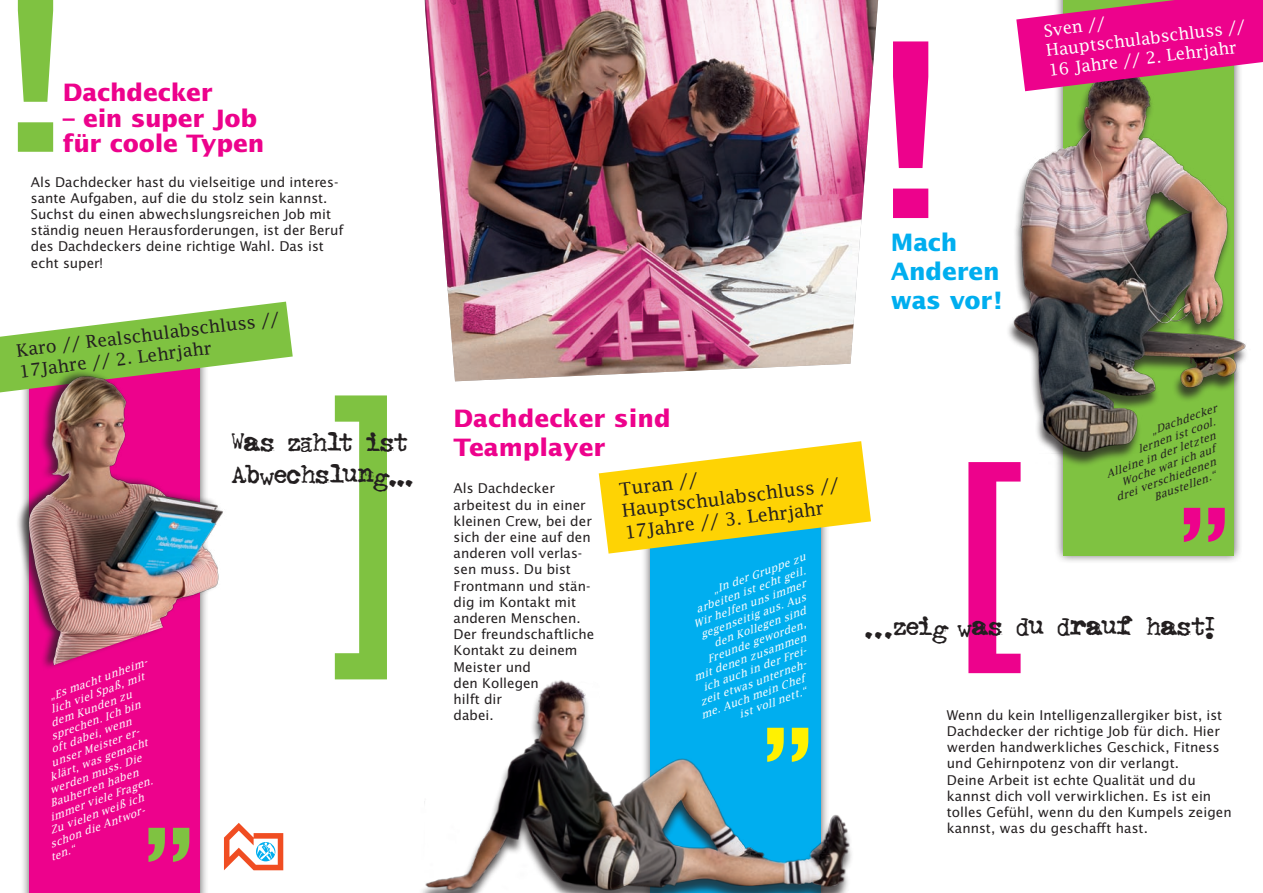
<style>
.page{position:relative;width:1263px;height:893px;background:#fff}
.page>*{position:absolute;margin:0;border:0;box-sizing:border-box;transform-origin:0 0}
.t1{font:27px/32.4px "GF Halda Smashed";letter-spacing:-.005em;color:#231f20}
.t2{font:700 24px/25.5px "Lucida Sans";color:#ed028c}
.t3{font:700 24px/28.8px "Lucida Sans";letter-spacing:-.01em;color:#00aeef}
.t4{font:18px/21.6px "Lucida Fax";color:#231f20}
.t5{font:17.4px/20.9px "Lucida Fax";color:#231f20}
.t6{font:16.5px/19.8px "Lucida Fax";color:#fff}
.t7{font:13.5px/16.2px "Lucida Sans";color:#231f20}
.t8{font:italic 10.5px "Lucida Fax";color:#fff}
.t9{font:italic 10.5px "Lucida Fax";color:#231f20}
</style>
<div class="page">
<svg style="left:893px;top:41px;width:35px;height:177px"></svg>
<div style="left:641px;top:485px;width:199px;height:408px;background:#231f20;opacity:.75"></div>
<div style="left:650px;top:494px;width:170px;height:399px;background:#00aeef"></div>
<svg style="left:18px;top:0;width:35px;height:152px"></svg>
<svg style="left:335px;top:395px;width:52px;height:284px"></svg>
<div style="left:1054px;top:0;width:198px;height:580px;background:#231f20;opacity:.75"></div>
<div style="left:1063px;top:0;width:170px;height:556px;background:#7fc241"></div>
<svg style="left:224px;top:823px;width:59px;height:47px"></svg>
<img style="left:425px;top:0;width:453px;height:381px">
<svg style="left:599px;top:441px;width:272px;height:113px"></svg>
<svg style="left:968px;top:462px;width:52px;height:211px"></svg>
<div style="left:20px;top:337px;width:199px;height:556px;background:#231f20;opacity:.75"></div>
<div style="left:30px;top:347px;width:170px;height:546px;background:#ed028c"></div>
<svg style="left:148px;top:827px;width:41px;height:35px"></svg>
<svg style="left:0;top:302px;width:293px;height:90px"></svg>
<svg style="left:1184px;top:508px;width:41px;height:34px"></svg>
<div style="left:1003px;top:71px;width:260px;height:436px;background:#231f20;opacity:.75"></div>
<img style="left:1012px;top:71px;width:239px;height:383px">
<svg style="left:1016px;top:0;width:247px;height:91px"></svg>
<div style="left:15px;top:368px;width:236px;height:346px;background:#231f20;opacity:.75"></div>
<img style="left:25px;top:370px;width:202px;height:305px">
<img style="left:423px;top:673px;width:429px;height:220px">
<h2 class="t2" style="left:63px;top:79px;width:151px">Dachdecker</h2>
<h2 class="t2" style="left:63px;top:105px;width:203px">– ein super Job für coole Typen</h2>
<p class="t7" style="left:31px;top:173px;width:314px">Als Dachdecker hast du vielseitige und interes&shy;sante Aufgaben, auf die du stolz sein kannst.<br>Suchst du einen abwechslungsreichen Job mit ständig neuen Herausforderungen, ist der Beruf des Dachdeckers deine richtige Wahl. Das ist echt super!</p>
<p class="t5" style="left:15px;top:340px;width:266px;rotate:-7deg">Karo // Realschulabschluss //<br>17Jahre // 2. Lehrjahr</p>
<p class="t8" style="left:47px;top:691px;width:107px;rotate:-20deg">„Es macht unheim-</p>
<p class="t8" style="left:49px;top:704px;width:100px;rotate:-20deg">lich viel Spaß, mit</p>
<p class="t8" style="left:49px;top:717px;width:87px;rotate:-20deg">dem Kunden zu</p>
<p class="t8" style="left:49px;top:731px;width:96px;rotate:-20deg">sprechen. Ich bin</p>
<p class="t8" style="left:49px;top:744px;width:87px;rotate:-20deg">oft dabei, wenn</p>
<p class="t8" style="left:49px;top:757px;width:96px;rotate:-20deg">unser Meister er-</p>
<p class="t8" style="left:48px;top:771px;width:105px;rotate:-20deg">klärt, was gemacht</p>
<p class="t8" style="left:48px;top:785px;width:99px;rotate:-20deg">werden muss. Die</p>
<p class="t8" style="left:48px;top:798px;width:95px;rotate:-20deg">Bauherren haben</p>
<p class="t8" style="left:48px;top:812px;width:110px;rotate:-20deg">immer viele Fragen.</p>
<p class="t8" style="left:48px;top:825px;width:101px;rotate:-20deg">Zu vielen weiß ich</p>
<p class="t8" style="left:48px;top:838px;width:103px;rotate:-20deg">schon die Antwor-</p>
<p class="t8" style="left:48px;top:852px;width:27px;rotate:-20deg">ten.“</p>
<h1 class="t1" style="left:231px;top:429px;width:183px">Was zählt ist<br>Abwechslung...</h1>
<p class="t6" style="left:1042px;top:21px;width:202px;rotate:-7deg">Sven //<br>Hauptschulabschluss //<br>16 Jahre // 2. Lehrjahr</p>
<h2 class="t3" style="left:891px;top:228px;width:112px">Mach<br>Anderen was vor!</h2>
<h2 class="t2" style="left:454px;top:404px;width:219px;line-height:28.8px">Dachdecker sind<br>Teamplayer</h2>
<p class="t7" style="left:454px;top:480px;width:142px">Als Dachdecker arbeitest du in einer kleinen Crew, bei der sich der eine auf den anderen voll verlas&shy;sen muss. Du bist<br>Frontmann und stän&shy;dig im Kontakt mit anderen Menschen.<br>Der freundschaftliche<br>Kontakt zu deinem<br>Meister und<br>den Kollegen<br>hilft dir<br>dabei.</p>
<h3 class="t4" style="left:618px;top:478px;width:220px;rotate:-7deg">Turan //<br>Hauptschulabschluss //<br>17Jahre // 3. Lehrjahr</h3>
<p class="t8" style="left:711px;top:584px;width:100px;rotate:-20deg">„In der Gruppe zu</p>
<p class="t8" style="left:694px;top:604px;width:117px;rotate:-20deg">arbeiten ist echt geil.</p>
<p class="t8" style="left:691px;top:618px;width:120px;rotate:-20deg">Wir helfen uns immer</p>
<p class="t8" style="left:699px;top:629px;width:113px;rotate:-20deg">gegenseitig aus. Aus</p>
<p class="t8" style="left:712px;top:638px;width:99px;rotate:-20deg">den Kollegen sind</p>
<p class="t8" style="left:705px;top:653px;width:106px;rotate:-20deg">Freunde geworden,</p>
<p class="t8" style="left:692px;top:672px;width:120px;rotate:-20deg">mit denen zusammen</p>
<p class="t8" style="left:701px;top:682px;width:112px;rotate:-20deg">ich auch in der Frei-</p>
<p class="t8" style="left:698px;top:696px;width:116px;rotate:-20deg">zeit etwas unterneh-</p>
<p class="t8" style="left:699px;top:709px;width:111px;rotate:-20deg">me. Auch mein Chef</p>
<p class="t8" style="left:737px;top:709px;width:72px;rotate:-20deg">ist voll nett.“</p>
<p class="t9" style="left:1149px;top:426px;width:71px;rotate:-20deg">„Dachdecker</p>
<p class="t9" style="left:1136px;top:444px;width:83px;rotate:-20deg">lernen ist cool.</p>
<p class="t9" style="left:1104px;top:469px;width:117px;rotate:-20deg">Alleine in der letzten</p>
<p class="t9" style="left:1119px;top:476px;width:101px;rotate:-20deg">Woche war ich auf</p>
<p class="t9" style="left:1114px;top:492px;width:107px;rotate:-20deg">drei verschiedenen</p>
<p class="t9" style="left:1152px;top:491px;width:66px;rotate:-20deg">Baustellen.“</p>
<h1 class="t1" style="left:865px;top:613px;width:352px">...zeig was du drauf hast!</h1>
<p class="t7" style="left:947px;top:706px;width:286px">Wenn du kein Intelligenzallergiker bist, ist Dachdecker der richtige Job für dich. Hier werden handwerkliches Geschick, Fitness und Gehirnpotenz von dir verlangt.<br>Deine Arbeit ist echte Qualität und du kannst dich voll verwirklichen. Es ist ein tolles Gefühl, wenn du den Kumpels zeigen kannst, was du geschafft hast.</p>
</div>
